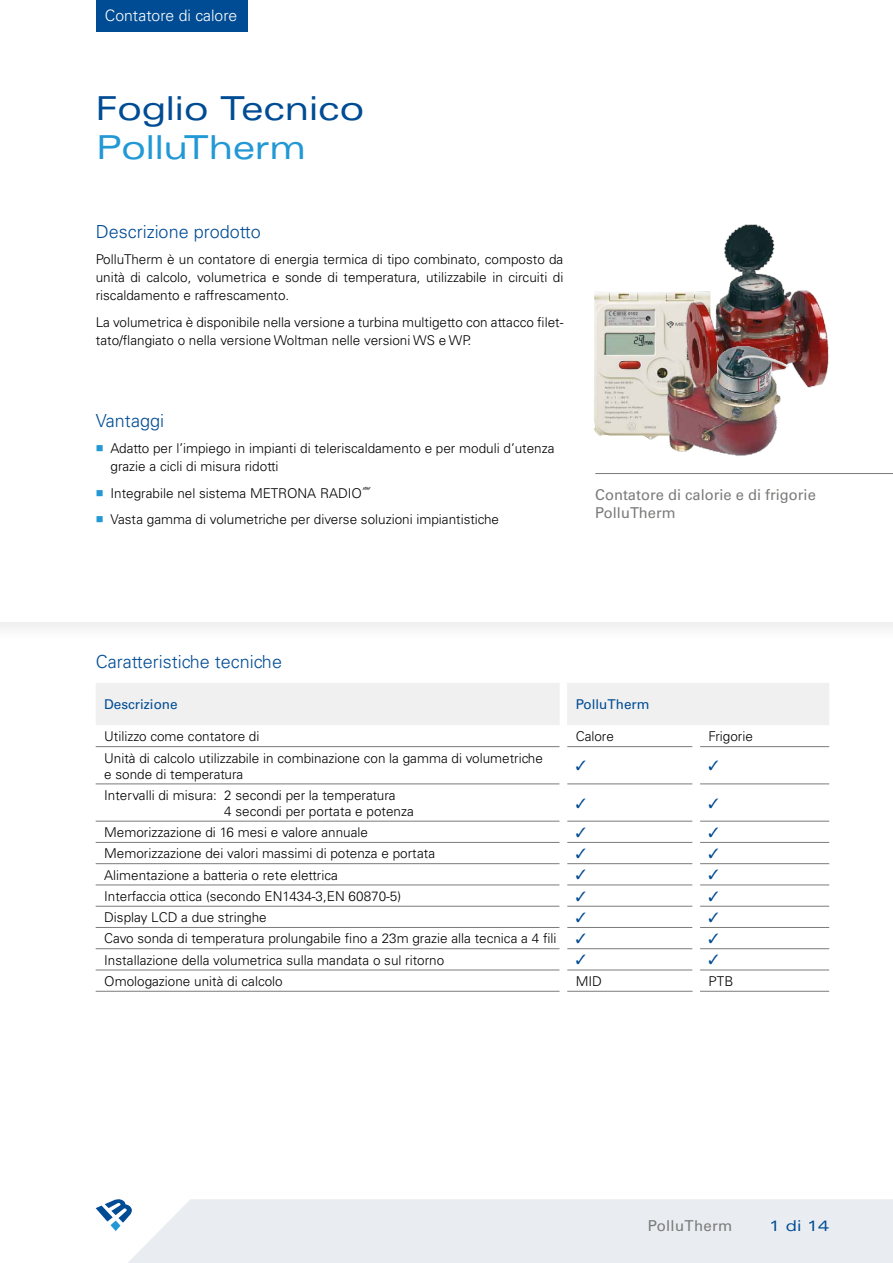
<style>
.page{position:relative;width:893px;height:1263px;background:#fff}
.page>*{position:absolute;margin:0;border:0;box-sizing:border-box;transform-origin:0 0}
.t1{font:expanded 33px "Univers LT";letter-spacing:-.01em;color:#004c94}
.t2{font:expanded 33px "Univers LT";letter-spacing:-.01em;color:#2298d5}
.t3{font:300 18px "Univers LT";color:#004c94}
.t4{font:300 15.75px "Univers LT";color:#fff}
.t5{font:15px/18px "Univers LT";color:#7b7b7a}
.t6{font:15px "Univers LT";letter-spacing:.02em;color:#7b7b7a}
.t7{font:expanded 15px "Univers LT";color:#004c94}
.t8{font:300 13.5px/18px "Univers LT";color:#000}
.t9{font:13.5px "Univers LT";color:#004c94}
</style>
<div class="page">
<div style="left:128px;top:1199px;width:765px;height:64px;background:#e9edf1"></div>
<div style="left:96px;top:0;width:151px;height:32px;background:#004c94"></div>
<svg style="left:96px;top:1199px;width:36px;height:32px"></svg>
<div style="left:96px;top:683px;width:733px;height:42px;background:#f0f0f0"></div>
<svg style="left:96px;top:747px;width:733px;height:244px"></svg>
<hr style="left:96px;top:746px;width:464px;height:1px;background:#7b7b7a">
<hr style="left:567px;top:746px;width:126px;height:1px;background:#7b7b7a">
<hr style="left:700px;top:746px;width:129px;height:1px;background:#7b7b7a">
<hr style="left:96px;top:784px;width:464px;height:1px;background:#7b7b7a">
<hr style="left:567px;top:784px;width:126px;height:1px;background:#7b7b7a">
<hr style="left:700px;top:784px;width:129px;height:1px;background:#7b7b7a">
<hr style="left:96px;top:821px;width:464px;height:1px;background:#7b7b7a">
<hr style="left:567px;top:821px;width:126px;height:1px;background:#7b7b7a">
<hr style="left:700px;top:821px;width:129px;height:1px;background:#7b7b7a">
<hr style="left:96px;top:842px;width:464px;height:1px;background:#7b7b7a">
<hr style="left:567px;top:842px;width:126px;height:1px;background:#7b7b7a">
<hr style="left:700px;top:842px;width:129px;height:1px;background:#7b7b7a">
<hr style="left:96px;top:863px;width:464px;height:1px;background:#7b7b7a">
<hr style="left:567px;top:863px;width:126px;height:1px;background:#7b7b7a">
<hr style="left:700px;top:863px;width:129px;height:1px;background:#7b7b7a">
<hr style="left:96px;top:885px;width:464px;height:1px;background:#7b7b7a">
<hr style="left:567px;top:885px;width:126px;height:1px;background:#7b7b7a">
<hr style="left:700px;top:885px;width:129px;height:1px;background:#7b7b7a">
<hr style="left:96px;top:906px;width:464px;height:1px;background:#7b7b7a">
<hr style="left:567px;top:906px;width:126px;height:1px;background:#7b7b7a">
<hr style="left:700px;top:906px;width:129px;height:1px;background:#7b7b7a">
<hr style="left:96px;top:927px;width:464px;height:1px;background:#7b7b7a">
<hr style="left:567px;top:927px;width:126px;height:1px;background:#7b7b7a">
<hr style="left:700px;top:927px;width:129px;height:1px;background:#7b7b7a">
<hr style="left:96px;top:948px;width:464px;height:1px;background:#7b7b7a">
<hr style="left:567px;top:948px;width:126px;height:1px;background:#7b7b7a">
<hr style="left:700px;top:948px;width:129px;height:1px;background:#7b7b7a">
<hr style="left:96px;top:970px;width:464px;height:1px;background:#7b7b7a">
<hr style="left:567px;top:970px;width:126px;height:1px;background:#7b7b7a">
<hr style="left:700px;top:970px;width:129px;height:1px;background:#7b7b7a">
<hr style="left:96px;top:991px;width:464px;height:1px;background:#7b7b7a">
<div style="left:693px;top:747px;width:7px;height:37px;background:#fff"></div>
<div style="left:693px;top:784px;width:7px;height:37px;background:#fff"></div>
<div style="left:693px;top:821px;width:7px;height:21px;background:#fff"></div>
<div style="left:693px;top:842px;width:7px;height:22px;background:#fff"></div>
<div style="left:693px;top:864px;width:7px;height:21px;background:#fff"></div>
<div style="left:693px;top:885px;width:7px;height:21px;background:#fff"></div>
<div style="left:693px;top:906px;width:7px;height:21px;background:#fff"></div>
<div style="left:693px;top:927px;width:7px;height:22px;background:#fff"></div>
<div style="left:693px;top:949px;width:7px;height:21px;background:#fff"></div>
<div style="left:693px;top:970px;width:7px;height:21px;background:#fff"></div>
<hr style="left:567px;top:991px;width:126px;height:1px;background:#7b7b7a">
<hr style="left:700px;top:991px;width:129px;height:1px;background:#7b7b7a">
<div style="left:560px;top:683px;width:7px;height:42px;background:#fff"></div>
<div style="left:560px;top:747px;width:7px;height:37px;background:#fff"></div>
<div style="left:560px;top:784px;width:7px;height:37px;background:#fff"></div>
<div style="left:560px;top:821px;width:7px;height:21px;background:#fff"></div>
<div style="left:560px;top:842px;width:7px;height:22px;background:#fff"></div>
<div style="left:560px;top:864px;width:7px;height:21px;background:#fff"></div>
<div style="left:560px;top:885px;width:7px;height:21px;background:#fff"></div>
<div style="left:560px;top:906px;width:7px;height:21px;background:#fff"></div>
<div style="left:560px;top:927px;width:7px;height:22px;background:#fff"></div>
<div style="left:560px;top:949px;width:7px;height:21px;background:#fff"></div>
<div style="left:560px;top:970px;width:7px;height:21px;background:#fff"></div>
<hr style="left:595px;top:473px;width:298px;height:1px;background:#7b7b7a">
<img style="left:594px;top:292px;width:88px;height:148px">
<img style="left:682px;top:224px;width:147px;height:164px">
<img style="left:660px;top:341px;width:141px;height:115px">
<svg style="left:576px;top:761px;width:9px;height:9px"></svg>
<svg style="left:709px;top:761px;width:9px;height:9px"></svg>
<svg style="left:576px;top:798px;width:9px;height:10px"></svg>
<svg style="left:709px;top:798px;width:9px;height:10px"></svg>
<svg style="left:576px;top:827px;width:9px;height:10px"></svg>
<svg style="left:709px;top:827px;width:9px;height:10px"></svg>
<svg style="left:576px;top:848px;width:9px;height:10px"></svg>
<svg style="left:709px;top:848px;width:9px;height:10px"></svg>
<svg style="left:576px;top:870px;width:9px;height:9px"></svg>
<svg style="left:709px;top:870px;width:9px;height:9px"></svg>
<svg style="left:576px;top:891px;width:9px;height:10px"></svg>
<svg style="left:709px;top:891px;width:9px;height:10px"></svg>
<svg style="left:576px;top:912px;width:9px;height:10px"></svg>
<svg style="left:709px;top:912px;width:9px;height:10px"></svg>
<svg style="left:576px;top:933px;width:9px;height:10px"></svg>
<svg style="left:709px;top:933px;width:9px;height:10px"></svg>
<svg style="left:576px;top:955px;width:9px;height:9px"></svg>
<svg style="left:709px;top:955px;width:9px;height:9px"></svg>
<p class="t4" style="left:105px;top:6px;width:134px">Contatore di calore</p>
<h1 class="t1" style="left:96px;top:88px;width:270px">Foglio Tecnico</h1>
<h1 class="t2" style="left:96px;top:128px;width:212px">PolluTherm</h1>
<h2 class="t3" style="left:96px;top:220px;width:167px">Descrizione prodotto</h2>
<p class="t8" style="left:96px;top:250px;width:469px;text-align:justify">PolluTherm è un contatore di energia termica di tipo combinato, composto da unità di calcolo, volumetrica e sonde di temperatura, utilizzabile in circuiti di riscaldamento e raffrescamento.</p>
<p class="t8" style="left:96px;top:313px;width:469px">La volumetrica è disponibile nella versione a turbina multigetto con attacco filet&shy;tato/flangiato o nella versione Woltman nelle versioni WS e WP.</p>
<h2 class="t3" style="left:96px;top:409px;width:70px">Vantaggi</h2>
<p class="t8" style="left:111px;top:439px;width:445px">Adatto per l’impiego in impianti di teleriscaldamento e per moduli d’utenza grazie a cicli di misura ridotti</p>
<p class="t8" style="left:111px;top:480px;width:390px;line-height:26.5px">Integrabile nel sistema METRONA RADIO<sup>∞<br></sup>Vasta gamma di volumetriche per diverse soluzioni impiantistiche</p>
<p class="t5" style="left:595px;top:486px;width:222px">Contatore di calorie e di frigorie<br>PolluTherm</p>
<h2 class="t3" style="left:96px;top:651px;width:188px">Caratteristiche tecniche</h2>
<p class="t9" style="left:104px;top:696px;width:75px">Descrizione</p>
<p class="t9" style="left:576px;top:696px;width:75px">PolluTherm</p>
<p class="t8" style="left:104px;top:728px;width:157px">Utilizzo come contatore di</p>
<p class="t8" style="left:576px;top:728px;width:40px">Calore</p>
<p class="t8" style="left:709px;top:728px;width:46px">Frigorie</p>
<p class="t8" style="left:104px;top:750px;width:440px;line-height:16.2px">Unità di calcolo utilizzabile in combinazione con la gamma di volumetriche e sonde di temperatura</p>
<p class="t8" style="left:224px;top:787px;width:191px;line-height:16.2px;text-indent:-120px">Intervalli di misura: 2 secondi per la temperatura<br>4 secondi per portata e potenza</p>
<p class="t8" style="left:104px;top:823px;width:265px">Memorizzazione di 16 mesi e valore annuale</p>
<p class="t8" style="left:104px;top:845px;width:333px">Memorizzazione dei valori massimi di potenza e portata</p>
<p class="t8" style="left:104px;top:866px;width:235px">Alimentazione a batteria o rete elettrica</p>
<p class="t8" style="left:104px;top:887px;width:298px">Interfaccia ottica (secondo EN1434-3,EN 60870-5)</p>
<p class="t8" style="left:104px;top:908px;width:164px">Display LCD a due stringhe</p>
<p class="t8" style="left:104px;top:930px;width:454px">Cavo sonda di temperatura prolungabile fino a 23m grazie alla tecnica a 4 fili</p>
<p class="t8" style="left:104px;top:951px;width:342px">Installazione della volumetrica sulla mandata o sul ritorno</p>
<p class="t8" style="left:104px;top:972px;width:180px">Omologazione unità di calcolo</p>
<p class="t8" style="left:576px;top:972px;width:28px">MID</p>
<p class="t8" style="left:709px;top:972px;width:26px">PTB</p>
<p class="t6" style="left:648px;top:1217px;width:86px">PolluTherm</p>
<p class="t7" style="left:769px;top:1217px;width:61px">1 di 14</p>
</div>
